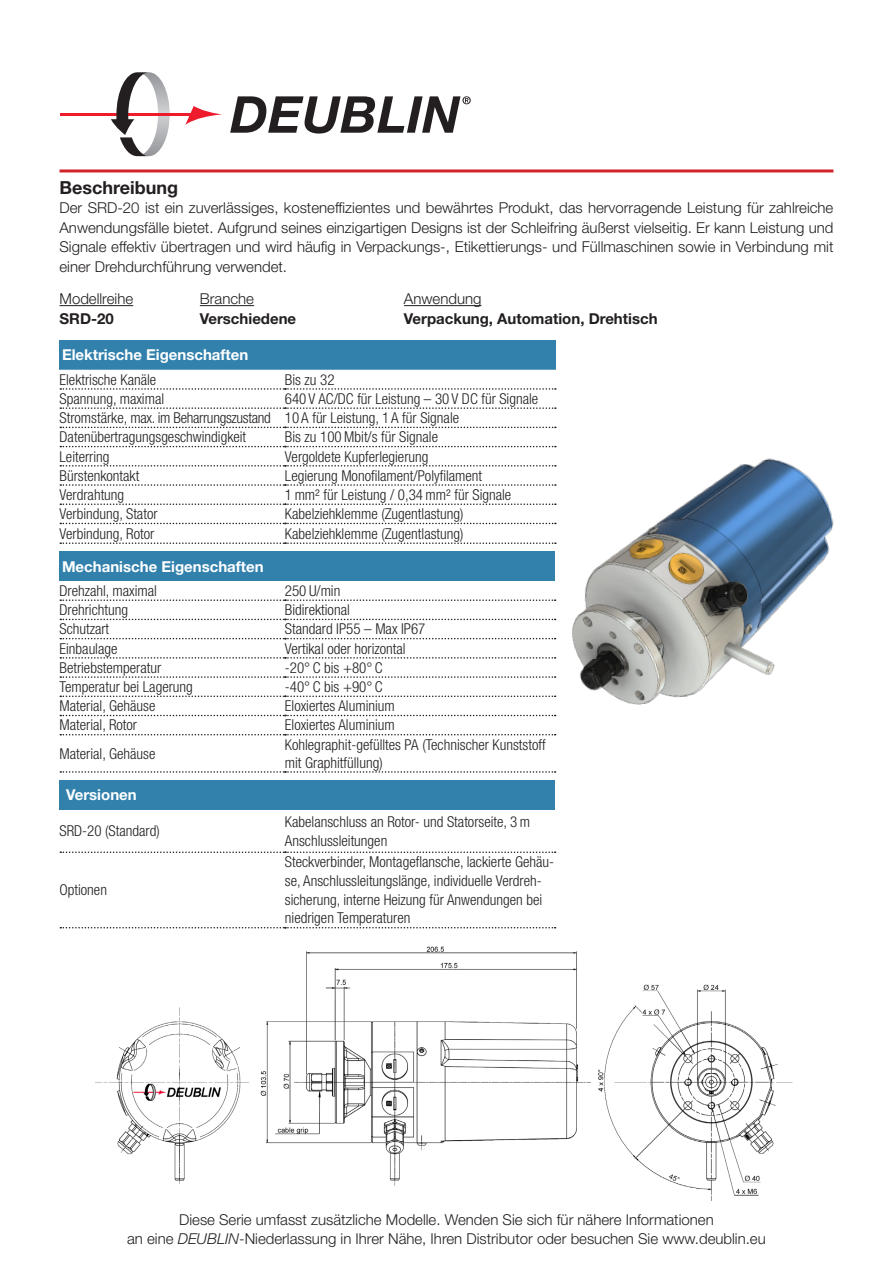
<style>
.page{position:relative;width:893px;height:1263px;background:#fff}
.page>*{position:absolute;margin:0;border:0;box-sizing:border-box;transform-origin:0 0}
.t1{font:700 18px "Helvetica Neue LT Pro";color:#231f20}
.t2{font:300 condensed 15px/18.8px "Helvetica Neue LT Pro";color:#231f20}
.t3{font:300 15px/19.5px "Helvetica Neue LT Pro";color:#231f20;text-align:justify}
.t4{font:700 15px "Helvetica Neue LT Pro";color:#fff}
.t5{font:700 15px "Helvetica Neue LT Pro";color:#231f20}
.s1{font-style:italic}
</style>
<div class="page">
<img style="left:95px;top:946px;width:698px;height:255px">
<hr style="left:60px;top:169px;width:773px;height:3px;background:#d1232a">
<svg style="left:185px;top:106px;width:37px;height:19px"></svg>
<hr style="left:128px;top:113px;width:66px;height:2px;background:#ee1b2d">
<hr style="left:60px;top:113px;width:56px;height:2px;background:#ee1b2d">
<svg style="left:230px;top:96px;width:241px;height:38px"></svg>
<svg style="left:111px;top:72px;width:59px;height:84px"></svg>
<img style="left:546px;top:446px;width:288px;height:271px">
<div style="left:60px;top:340px;width:496px;height:30px;background:#3281ad"></div>
<svg style="left:60px;top:426px;width:496px;height:116px"></svg>
<svg style="left:60px;top:388px;width:496px;height:2px"></svg>
<svg style="left:60px;top:407px;width:496px;height:2px"></svg>
<svg style="left:60px;top:427px;width:496px;height:1px"></svg>
<svg style="left:60px;top:446px;width:496px;height:1px"></svg>
<svg style="left:60px;top:465px;width:496px;height:2px"></svg>
<svg style="left:60px;top:484px;width:496px;height:2px"></svg>
<svg style="left:60px;top:503px;width:496px;height:2px"></svg>
<svg style="left:60px;top:523px;width:496px;height:1px"></svg>
<svg style="left:60px;top:542px;width:496px;height:2px"></svg>
<div style="left:60px;top:551px;width:495px;height:30px;background:#3281ad"></div>
<svg style="left:60px;top:599px;width:496px;height:2px"></svg>
<svg style="left:60px;top:619px;width:496px;height:1px"></svg>
<svg style="left:60px;top:638px;width:496px;height:1px"></svg>
<svg style="left:60px;top:657px;width:496px;height:2px"></svg>
<svg style="left:60px;top:676px;width:496px;height:2px"></svg>
<svg style="left:60px;top:695px;width:496px;height:2px"></svg>
<svg style="left:60px;top:715px;width:496px;height:1px"></svg>
<svg style="left:60px;top:734px;width:496px;height:1px"></svg>
<svg style="left:60px;top:771px;width:496px;height:2px"></svg>
<div style="left:60px;top:780px;width:495px;height:30px;background:#3281ad"></div>
<svg style="left:60px;top:851px;width:496px;height:2px"></svg>
<svg style="left:60px;top:927px;width:496px;height:1px"></svg>
<hr style="left:60px;top:305px;width:73px;height:1px;background:#231f20">
<hr style="left:200px;top:305px;width:54px;height:1px;background:#231f20">
<hr style="left:404px;top:305px;width:77px;height:1px;background:#231f20">
<p class="t1" style="left:60px;top:176px;width:120px">Beschreibung</p>
<p class="t3" style="left:60px;top:198px;width:775px">Der SRD-20 ist ein zuverlässiges, kosteneffizientes und bewährtes Produkt, das hervorragende Leistung für zahlreiche Anwendungsfälle bietet. Aufgrund seines einzigartigen Designs ist der Schleifring äußerst vielseitig. Er kann Leistung und Signale effektiv übertragen und wird häufig in Verpackungs-, Etikettierungs- und Füllmaschinen sowie in Verbindung mit einer Drehdurchführung verwendet.</p>
<p class="t3" style="left:60px;top:289px;width:75px">Modellreihe</p>
<p class="t3" style="left:200px;top:289px;width:56px">Branche</p>
<p class="t3" style="left:404px;top:289px;width:79px">Anwendung</p>
<p class="t5" style="left:60px;top:309px;width:56px">SRD-20</p>
<p class="t5" style="left:200px;top:309px;width:98px">Verschiedene</p>
<p class="t5" style="left:404px;top:309px;width:255px">Verpackung, Automation, Drehtisch</p>
<p class="t4" style="left:62px;top:345px;width:188px">Elektrische Eigenschaften</p>
<p class="t2" style="left:60px;top:370px;width:98px">Elektrische Kanäle</p>
<p class="t2" style="left:285px;top:370px;width:51px">Bis zu 32</p>
<p class="t2" style="left:60px;top:389px;width:106px">Spannung, maximal</p>
<p class="t2" style="left:60px;top:389px;width:480px;line-height:19.2px;text-indent:225px">640 V AC/DC für Leistung – 30 V DC für Signale<br>Stromstärke, max. im Beharrungszustand 10 A für Leistung, 1 A für Signale<br>Datenübertragungsgeschwindigkeit</p>
<p class="t2" style="left:285px;top:428px;width:155px">Bis zu 100 Mbit/s für Signale</p>
<p class="t2" style="left:60px;top:447px;width:51px">Leiterring</p>
<p class="t2" style="left:285px;top:447px;width:145px">Vergoldete Kupferlegierung</p>
<p class="t2" style="left:60px;top:466px;width:81px">Bürstenkontakt</p>
<p class="t2" style="left:285px;top:466px;width:199px">Legierung Monofilament/Polyfilament</p>
<p class="t2" style="left:60px;top:485px;width:66px">Verdrahtung</p>
<p class="t2" style="left:285px;top:485px;width:228px">1 mm² für Leistung / 0,34 mm² für Signale</p>
<p class="t2" style="left:60px;top:504px;width:100px">Verbindung, Stator</p>
<p class="t2" style="left:285px;top:504px;width:180px">Kabelziehklemme (Zugentlastung)</p>
<p class="t2" style="left:60px;top:524px;width:96px">Verbindung, Rotor</p>
<p class="t2" style="left:285px;top:524px;width:180px">Kabelziehklemme (Zugentlastung)</p>
<p class="t4" style="left:62px;top:557px;width:203px">Mechanische Eigenschaften</p>
<p class="t2" style="left:60px;top:581px;width:99px">Drehzahl, maximal</p>
<p class="t2" style="left:285px;top:581px;width:57px">250 U/min</p>
<p class="t2" style="left:60px;top:600px;width:70px">Drehrichtung</p>
<p class="t2" style="left:285px;top:600px;width:66px">Bidirektional</p>
<p class="t2" style="left:60px;top:620px;width:51px">Schutzart</p>
<p class="t2" style="left:285px;top:620px;width:142px">Standard IP55 – Max IP67</p>
<p class="t2" style="left:60px;top:639px;width:60px">Einbaulage</p>
<p class="t2" style="left:285px;top:639px;width:122px">Vertikal oder horizontal</p>
<p class="t2" style="left:60px;top:658px;width:103px">Betriebstemperatur</p>
<p class="t2" style="left:285px;top:658px;width:99px">-20° C bis +80° C</p>
<p class="t2" style="left:60px;top:677px;width:135px">Temperatur bei Lagerung</p>
<p class="t2" style="left:285px;top:677px;width:99px">-40° C bis +90° C</p>
<p class="t2" style="left:60px;top:696px;width:97px">Material, Gehäuse</p>
<p class="t2" style="left:285px;top:696px;width:111px">Eloxiertes Aluminium</p>
<p class="t2" style="left:60px;top:716px;width:79px">Material, Rotor</p>
<p class="t2" style="left:285px;top:716px;width:111px">Eloxiertes Aluminium</p>
<p class="t2" style="left:60px;top:744px;width:97px">Material, Gehäuse</p>
<p class="t2" style="left:285px;top:735px;width:262px;line-height:18px">Kohlegraphit-gefülltes PA (Technischer Kunststoff mit Graphitfüllung)</p>
<p class="t4" style="left:66px;top:785px;width:72px">Versionen</p>
<p class="t2" style="left:60px;top:822px;width:102px">SRD-20 (Standard)</p>
<p class="t2" style="left:285px;top:812px;width:247px">Kabelanschluss an Rotor- und Statorseite, 3 m<br>Anschlussleitungen</p>
<p class="t2" style="left:60px;top:881px;width:49px">Optionen</p>
<p class="t2" style="left:285px;top:852px;width:271px">Steckverbinder, Montageflansche, lackierte Gehäu&shy;se, Anschlussleitungslänge, individuelle Verdreh&shy;sicherung, interne Heizung für Anwendungen bei niedrigen Temperaturen</p>
<p class="t3" style="left:127px;top:1209px;width:640px;text-align:center">Diese Serie umfasst zusätzliche Modelle. Wenden Sie sich für nähere Informationen<br>an eine <span class="s1">DEUBLIN</span>-Niederlassung in Ihrer Nähe, Ihren Distributor oder besuchen Sie www.deublin.eu</p>
</div>
